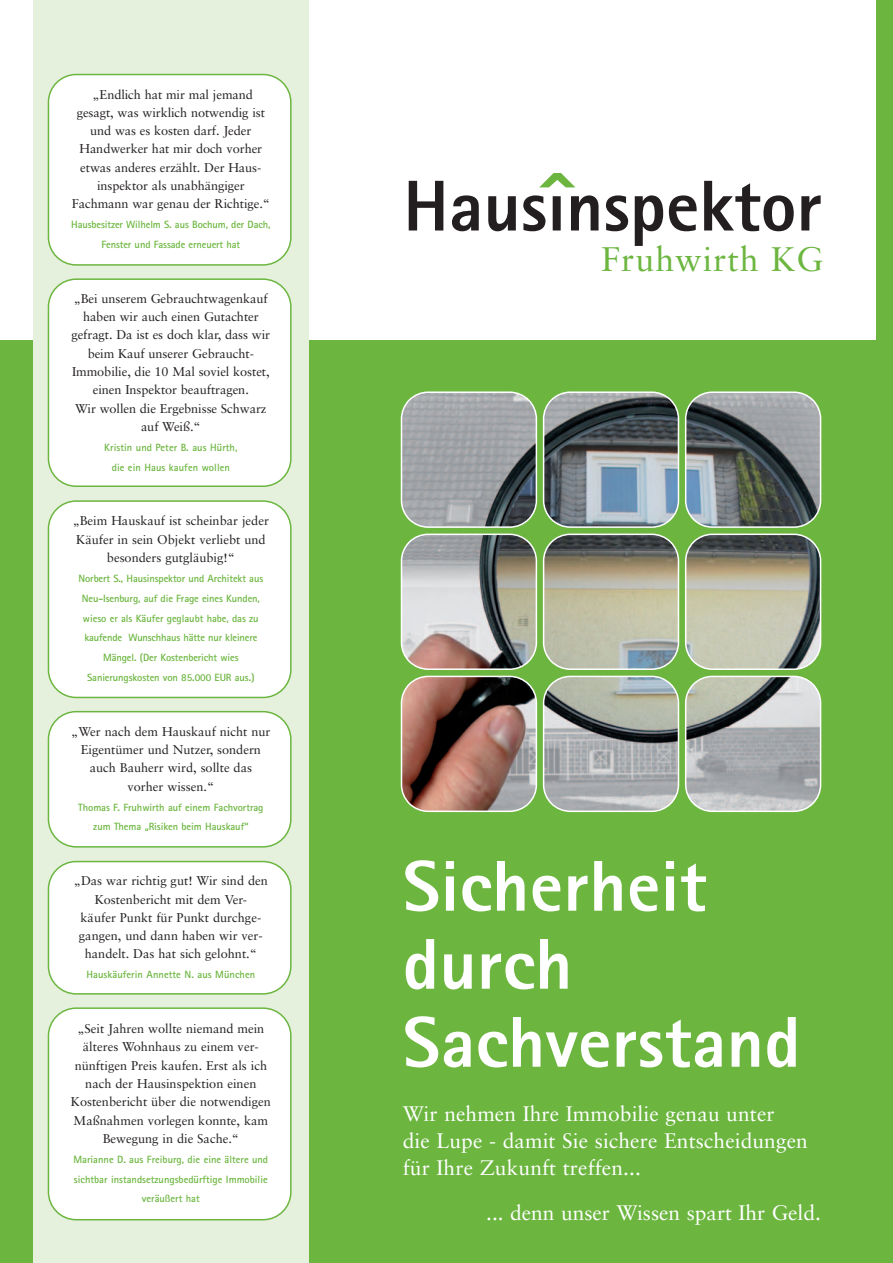
<style>
.page{position:relative;width:893px;height:1263px;background:#fff}
.page>*{position:absolute;margin:0;border:0;box-sizing:border-box;transform-origin:0 0}
.t1{font:800 84px "Rotis Sans Serif";color:#6cb640;scale:1.43 1}
.t2{font:800 72px/78px "Rotis Sans Serif";letter-spacing:.005em;color:#fff}
.t3{font:800 72px "Rotis Sans Serif";color:#231f20}
.t4{font:34.05px "Sabon";letter-spacing:.03em;color:#6cb640}
.t5{font:21px/27px "Sabon";letter-spacing:.005em;color:#fff}
.t6{font:12.75px/18.3px "Sabon";color:#231f20;text-align:center}
.t7{font:700 10.5px/19.8px "Rotis Sans Serif";letter-spacing:-.005em;color:#6cb640;text-align:center}
</style>
<div class="page">
<div style="left:0;top:340px;width:893px;height:923px;background:#6cb640"></div>
<div style="left:34px;top:0;width:275px;height:1263px;background:#e5f0dd"></div>
<img style="left:401px;top:391px;width:420px;height:421px">
<div style="left:48px;top:74px;width:244px;height:192px;background:#fff"></div>
<div style="left:48px;top:278px;width:244px;height:209px;background:#fff"></div>
<div style="left:48px;top:500px;width:244px;height:198px;background:#fff"></div>
<div style="left:48px;top:711px;width:244px;height:136px;background:#fff"></div>
<div style="left:48px;top:861px;width:244px;height:133px;background:#fff"></div>
<div style="left:48px;top:1007px;width:244px;height:213px;background:#fff"></div>
<div style="left:876px;top:0;width:17px;height:1263px;background:#6cb640"></div>
<p class="t6" style="left:72px;top:86px;width:200px">„Endlich hat mir mal jemand gesagt, was wirklich notwendig ist und was es kosten darf. Jeder<br>Handwerker hat mir doch vorher etwas anderes erzählt. Der Haus&shy;inspektor als unabhängiger<br>Fachmann war genau der Richtige.“</p>
<p class="t7" style="left:71px;top:216px;width:201px">Hausbesitzer Wilhelm S. aus Bochum, der Dach,<br>Fenster und Fassade erneuert hat</p>
<p class="t6" style="left:71px;top:290px;width:200px">„Bei unserem Gebrauchtwagenkauf haben wir auch einen Gutachter gefragt. Da ist es doch klar, dass wir beim Kauf unserer Gebraucht-<br>Immobilie, die 10 Mal soviel kostet, einen Inspektor beauftragen.<br>Wir wollen die Ergebnisse Schwarz auf Weiß.“</p>
<p class="t7" style="left:104px;top:438px;width:135px">Kristin und Peter B. aus Hürth, die ein Haus kaufen wollen</p>
<p class="t6" style="left:73px;top:513px;width:198px">„Beim Hauskauf ist scheinbar jeder<br>Käufer in sein Objekt verliebt und besonders gutgläubig!“</p>
<p class="t7" style="left:78px;top:569px;width:186px">Norbert S., Hausinspektor und Architekt aus Neu-Isenburg, auf die Frage eines Kunden, wieso er als Käufer geglaubt habe, das zu kaufende Wunschhaus hätte nur kleinere Mängel. (Der Kostenbericht wies Sanierungskosten von 85.000 EUR aus.)</p>
<p class="t6" style="left:71px;top:723px;width:201px">„Wer nach dem Hauskauf nicht nur<br>Eigentümer und Nutzer, sondern auch Bauherr wird, sollte das vorher wissen.“</p>
<p class="t7" style="left:78px;top:798px;width:187px">Thomas F. Fruhwirth auf einem Fachvortrag zum Thema „Risiken beim Hauskauf“</p>
<p class="t6" style="left:74px;top:873px;width:195px">„Das war richtig gut! Wir sind den<br>Kostenbericht mit dem Ver-<br>käufer Punkt für Punkt durchge&shy;gangen, und dann haben wir ver&shy;handelt. Das hat sich gelohnt.“</p>
<p class="t7" style="left:86px;top:966px;width:170px">Hauskäuferin Annette N. aus München</p>
<p class="t6" style="left:71px;top:1020px;width:202px">„Seit Jahren wollte niemand mein älteres Wohnhaus zu einem ver&shy;nünftigen Preis kaufen. Erst als ich nach der Hausinspektion einen<br>Kostenbericht über die notwendigen<br>Maßnahmen vorlegen konnte, kam<br>Bewegung in die Sache.“</p>
<p class="t7" style="left:73px;top:1150px;width:196px">Marianne D. aus Freiburg, die eine ältere und sichtbar instandsetzungsbedürftige Immobilie veräußert hat</p>
<h1 class="t1" style="left:532px;top:173px;width:37px">^</h1>
<h2 class="t3" style="left:403px;top:181px;width:420px">Hausinspektor</h2>
<h3 class="t4" style="left:601px;top:245px;width:223px">Fruhwirth KG</h3>
<h2 class="t2" style="left:403px;top:854px;width:399px">Sicherheit durch<br>Sachverstand</h2>
<h3 class="t5" style="left:403px;top:1101px;width:406px">Wir nehmen Ihre Immobilie genau unter<br>die Lupe - damit Sie sichere Entscheidungen für Ihre Zukunft treffen...</h3>
<h3 class="t5" style="left:486px;top:1200px;width:336px">... denn unser Wissen spart Ihr Geld.</h3>
</div>
